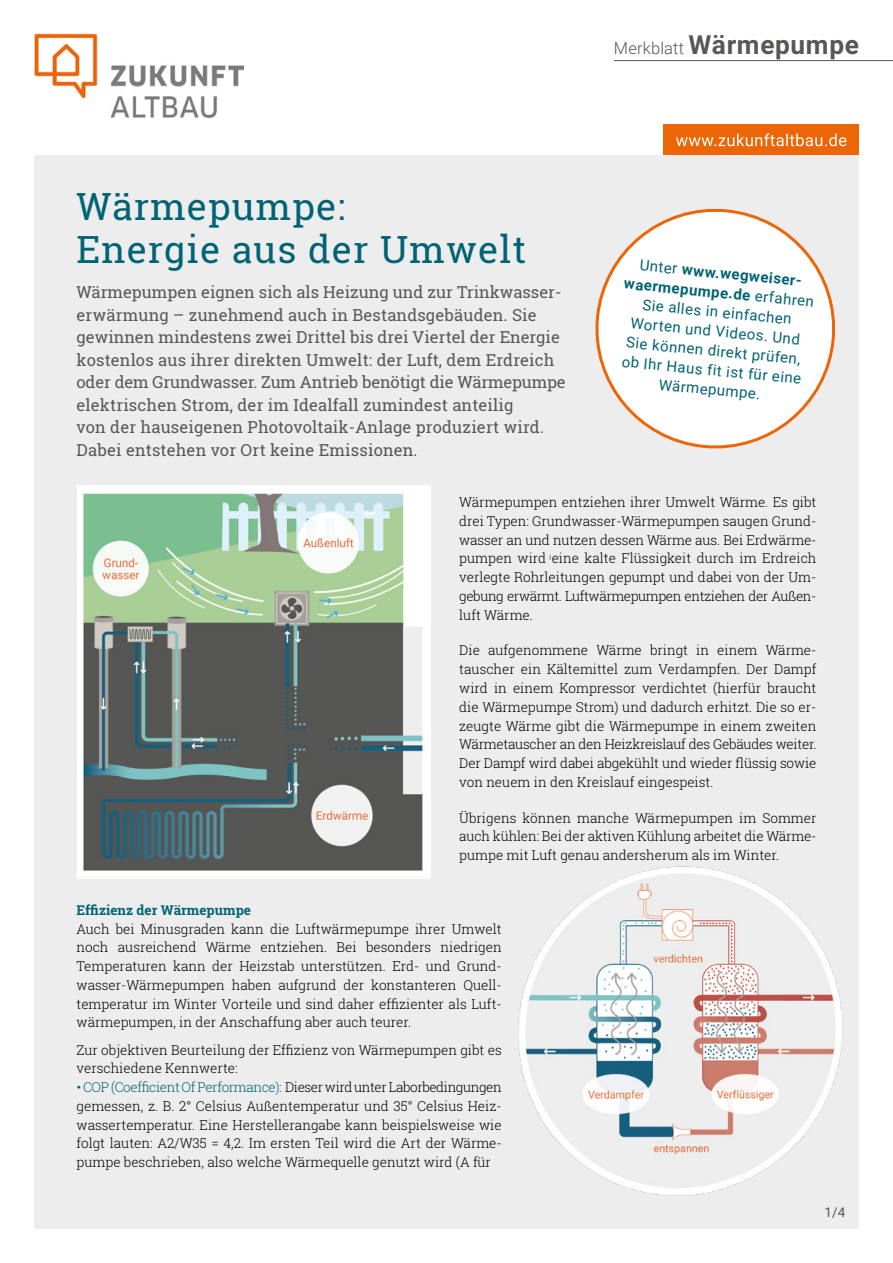
<style>
.page{position:relative;width:893px;height:1263px;background:#fff}
.page>*{position:absolute;margin:0;border:0;box-sizing:border-box;transform-origin:0 0}
.H1_Titel_Überschrift{font:37.5px "Roboto Slab";letter-spacing:.03em;color:#006374}
.H2_Pagina{font:700 26.25px "Roboto";letter-spacing:.025em;color:#575756}
.P_Subheadline{font:16.5px/22.5px "Roboto Slab";letter-spacing:.01em;color:#575756}
.P_Bubble{font:15px/19.5px "Roboto";color:#006374;text-align:center}
.P_Fließtext{font:13.5px/18.8px "Roboto Slab Light 2";color:#000;text-align:justify}
.P_Fließtext-2{font:300 13.5px/18.8px "Roboto Slab";color:#000}
.P_Fließtext-3{font:700 13.5px "Roboto Slab";color:#006374}
.P_Seitenzahl{font:13.5px "Roboto";color:#575756}
.s1{font-weight:300;font-size:16.5px}
.s2{font-weight:700}
.s3{font-family:"Roboto Slab";font-weight:300}
.s4{font-family:"Roboto Slab Light 2";font-weight:400}
.s5{font-family:"Helvetica";color:#006374}
.s6{font-family:"Roboto Slab";font-weight:300;color:#006374}
</style>
<div class="page">
<div style="left:34px;top:155px;width:825px;height:1074px;background:#ededed"></div>
<div style="left:663px;top:124px;width:196px;height:31px;background:#ec6608"></div>
<svg style="left:676px;top:133px;width:170px;height:13px"></svg>
<hr style="left:614px;top:60px;width:279px;height:1px;background:#575756">
<img style="left:34px;top:34px;width:210px;height:83px">
<img style="left:77px;top:485px;width:354px;height:393px">
<img style="left:518px;top:866px;width:324px;height:330px">
<svg style="left:595px;top:208px;width:240px;height:241px"></svg>
<p class="H2_Pagina" style="left:614px;top:26px;width:247px"><span class="s1">Merkblatt</span> Wärmepumpe</p>
<h1 class="H1_Titel_Überschrift" style="left:77px;top:180px;width:270px">Wärmepumpe:</h1>
<h1 class="H1_Titel_Überschrift" style="left:77px;top:224px;width:451px">Energie aus der Umwelt</h1>
<p class="P_Subheadline" style="left:77px;top:281px;width:486px">Wärmepumpen eignen sich als Heizung und zur Trinkwasser&shy;erwärmung – zunehmend auch in Bestandsgebäuden. Sie gewinnen mindestens zwei Drittel bis drei Viertel der Energie</p>
<p class="P_Subheadline" style="left:77px;top:348px;width:491px">kostenlos aus ihrer direkten Umwelt: der Luft, dem Erdreich oder dem Grundwasser. Zum Antrieb benötigt die Wärmepumpe elektrischen Strom, der im Idealfall zumindest anteilig</p>
<p class="P_Subheadline" style="left:77px;top:416px;width:469px">von der hauseigenen Photovoltaik-Anlage produziert wird.<br>Dabei entstehen vor Ort keine Emissionen.</p>
<p class="P_Bubble" style="left:627px;top:252px;width:192px;rotate:6deg">Unter <span class="s2">www.wegweiser&shy;waermepumpe.de</span> erfahren<br>Sie alles in einfachen<br>Worten und Videos. Und<br>Sie können direkt prüfen, ob Ihr Haus fit ist für eine<br>Wärmepumpe.</p>
<p class="P_Fließtext" style="left:459px;top:493px;width:359px">Wärmepumpen entziehen ihrer Umwelt Wärme. Es gibt drei Typen: Grundwasser-Wärmepumpen saugen Grund&shy;wasser an und nutzen dessen Wärme aus. Bei Erdwärme&shy;pumpen wird eine kalte Flüssigkeit durch im Erdreich verlegte Rohrleitungen gepumpt und dabei von der Um&shy;gebung erwärmt. Luftwärmepumpen entziehen der Außen&shy;luft Wärme.</p>
<p class="P_Fließtext" style="left:459px;top:641px;width:359px">Die aufgenommene Wärme bringt in einem Wärme&shy;tauscher ein Kältemittel zum Verdampfen. Der Dampf wird in einem Kompressor verdichtet (hierfür braucht die Wärmepumpe Strom) und dadurch erhitzt. Die so er&shy;zeugte Wärme gibt die Wärmepumpe in einem zweiten Wärmetauscher an den Heizkreislauf des Gebäudes weiter.<br><span class="s3">Der Dampf wird dabei abgekühlt und wieder flüssig sowie </span>von neuem in den Kreislauf eingespeist.</p>
<p class="P_Fließtext" style="left:459px;top:808px;width:359px">Übrigens können manche Wärmepumpen im Sommer auch kühlen: Bei der aktiven Kühlung arbeitet die Wärme&shy;pumpe mit Luft genau andersherum als im Winter.</p>
<p class="P_Fließtext-3" style="left:77px;top:900px;width:176px">Effizienz der Wärmepumpe</p>
<p class="P_Fließtext" style="left:77px;top:919px;width:427px">Auch bei Minusgraden kann die Luftwärmepumpe ihrer Umwelt noch ausreichend Wärme entziehen. Bei besonders niedrigen Temperaturen kann der Heizstab unterstützen. Erd- und Grund&shy;wasser-Wärmepumpen haben aufgrund der konstanteren Quell&shy;<span class="s3">temperatur im Winter Vorteile und sind daher effizienter als Luft&shy;</span>wärmepumpen, in der Anschaffung aber auch teurer.</p>
<p class="P_Fließtext-2" style="left:77px;top:1040px;width:427px">Zur objektiven Beurteilung der Effizienz von Wärmepumpen gibt es <span class="s4">verschiedene Kennwerte:</span></p>
<p class="P_Fließtext" style="left:77px;top:1077px;width:427px"><span class="s5">•</span> <span class="s6">COP (Coefficient Of Performance):</span> Dieser wird unter Laborbedingungen gemessen, z. B. 2° Celsius Außentemperatur und 35° Celsius Heiz&shy;wassertemperatur. Eine Herstellerangabe kann beispielsweise wie folgt lauten: A2/W35 = 4,2. Im ersten Teil wird die Art der Wärme&shy;pumpe beschrieben, also welche Wärmequelle genutzt wird (A für</p>
<p class="P_Seitenzahl" style="left:824px;top:1203px;width:22px">1/4</p>
</div>
